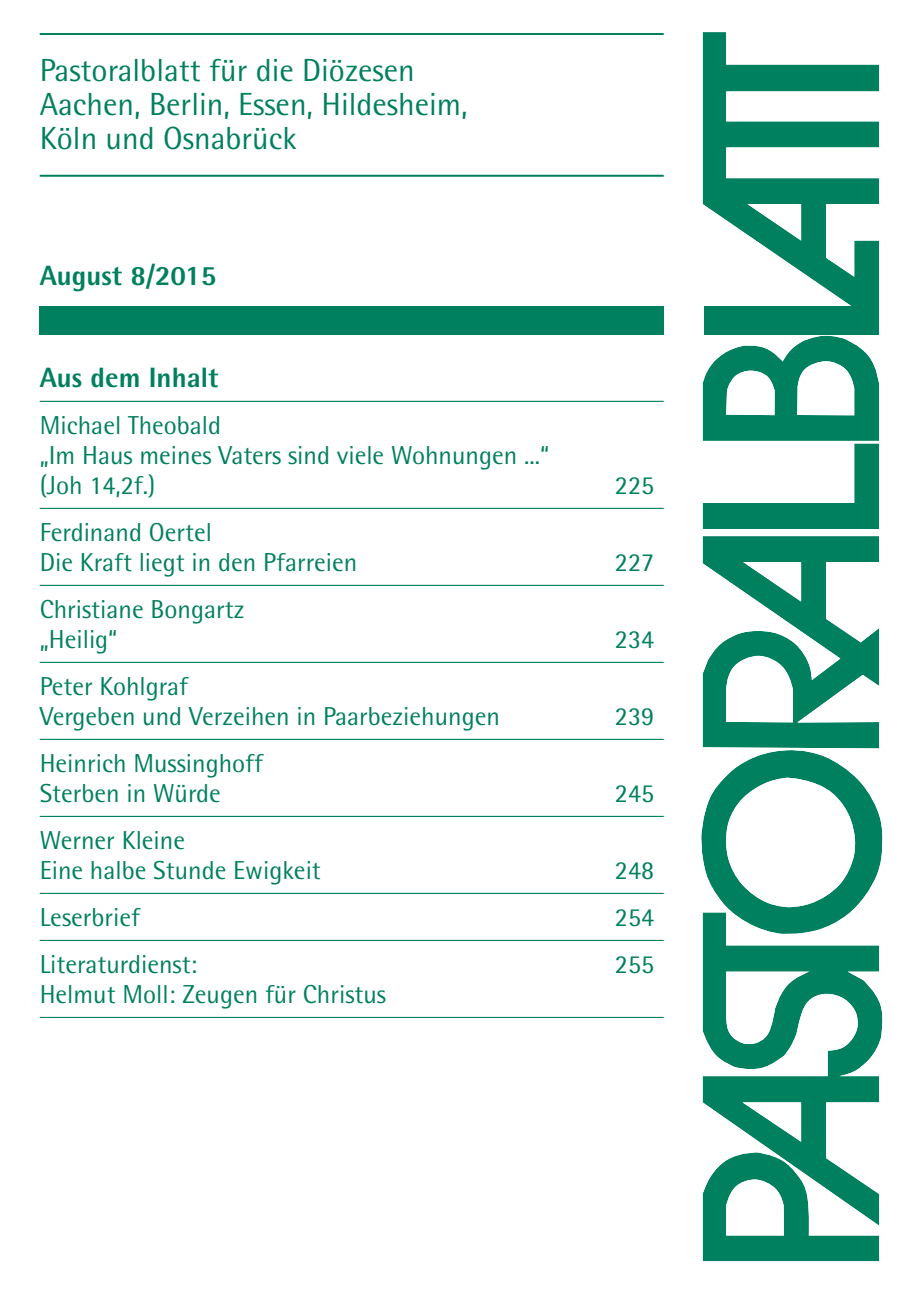
<style>
.page{position:relative;width:919px;height:1304px;background:#fff}
.page>*{position:absolute;margin:0;border:0;box-sizing:border-box;transform-origin:0 0}
.t1{font:32px/34px "Rotis Semi Sans";color:#00805f}
.t2{font:800 28px "Rotis Semi Sans";color:#00805f}
.t3{font:26px/30px "Rotis Semi Sans";color:#00805f}
</style>
<div class="page">
<hr style="left:40px;top:401px;width:623px;height:1px;background:#00805f">
<hr style="left:40px;top:508px;width:623px;height:1px;background:#00805f">
<hr style="left:40px;top:585px;width:623px;height:1px;background:#00805f">
<hr style="left:40px;top:662px;width:623px;height:1px;background:#00805f">
<hr style="left:40px;top:739px;width:623px;height:1px;background:#00805f">
<hr style="left:40px;top:816px;width:623px;height:1px;background:#00805f">
<hr style="left:40px;top:893px;width:623px;height:1px;background:#00805f">
<hr style="left:40px;top:940px;width:623px;height:1px;background:#00805f">
<hr style="left:40px;top:1017px;width:623px;height:1px;background:#00805f">
<div style="left:40px;top:306px;width:839px;height:28px;background:#00805f"></div>
<img style="left:701px;top:32px;width:182px;height:1229px">
<div style="left:663px;top:306px;width:40px;height:28px;background:#fff"></div>
<hr style="left:40px;top:33px;width:623px;height:2px;background:#00805f">
<hr style="left:40px;top:175px;width:623px;height:2px;background:#00805f">
<p class="t1" style="left:40px;top:57px;width:429px">Pastoralblatt für die Diözesen<br>Aachen, Berlin, Essen, Hildesheim,<br>Köln und Osnabrück</p>
<p class="t2" style="left:40px;top:266px;width:178px">August 8/2015</p>
<p class="t2" style="left:40px;top:368px;width:180px">Aus dem Inhalt</p>
<p class="t3" style="left:40px;top:413px;width:511px">Michael Theobald<br>„Im Haus meines Vaters sind viele Wohnungen ...“ (Joh 14,2f.)</p>
<p class="t3" style="left:40px;top:520px;width:319px">Ferdinand Oertel<br>Die Kraft liegt in den Pfarreien</p>
<p class="t3" style="left:40px;top:597px;width:206px">Christiane Bongartz „Heilig“</p>
<p class="t3" style="left:40px;top:674px;width:461px">Peter Kohlgraf<br>Vergeben und Verzeihen in Paarbeziehungen</p>
<p class="t3" style="left:40px;top:751px;width:225px">Heinrich Mussinghoff<br>Sterben in Würde</p>
<p class="t3" style="left:40px;top:828px;width:282px">Werner Kleine<br>Eine halbe Stunde Ewigkeit</p>
<p class="t3" style="left:615px;top:473px;width:41px">225</p>
<p class="t3" style="left:615px;top:550px;width:41px">227</p>
<p class="t3" style="left:615px;top:627px;width:41px">234</p>
<p class="t3" style="left:615px;top:704px;width:41px">239</p>
<p class="t3" style="left:615px;top:781px;width:41px">245</p>
<p class="t3" style="left:615px;top:858px;width:41px">248</p>
<p class="t3" style="left:40px;top:905px;width:102px">Leserbrief</p>
<p class="t3" style="left:615px;top:905px;width:41px">254</p>
<p class="t3" style="left:40px;top:952px;width:159px">Literaturdienst:</p>
<p class="t3" style="left:615px;top:952px;width:41px">255</p>
<p class="t3" style="left:40px;top:982px;width:348px">Helmut Moll: Zeugen für Christus</p>
</div>
